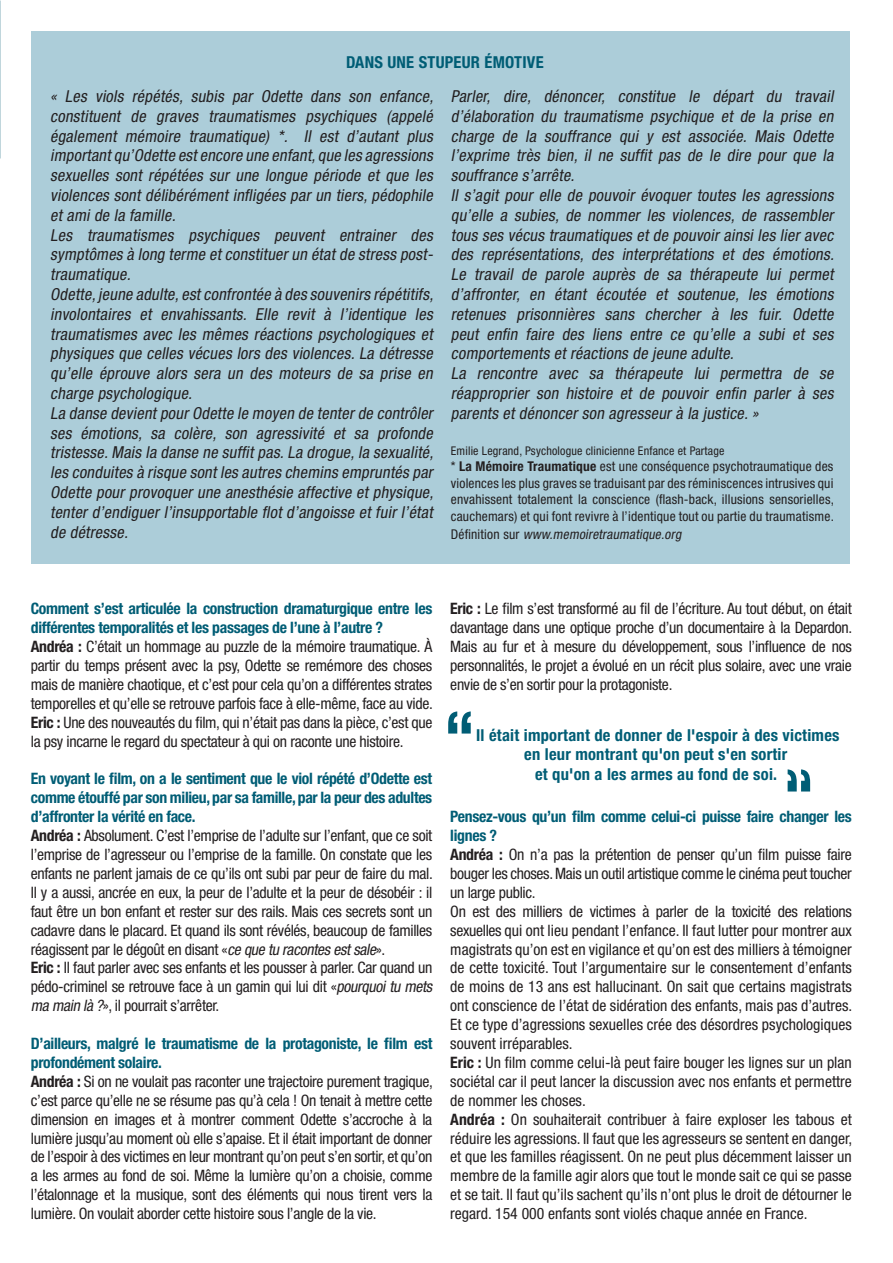
<style>
.page{position:relative;width:893px;height:1263px;background:#fff}
.page>*{position:absolute;margin:0;border:0;box-sizing:border-box;transform-origin:0 0}
.t1{font:700 condensed 68.85px "Helvetica Neue";color:#005d75}
.t2{font:italic condensed 16.5px/19.8px "Helvetica Neue";color:#231f20;text-align:justify}
.t3{font:700 condensed 16.5px "Helvetica Neue";letter-spacing:.015em;color:#005d75}
.t4{font:condensed 15.75px/18.9px "Helvetica Neue";letter-spacing:-.02em;color:#231f20;text-align:justify}
.t5{font:700 condensed 15.75px/18.9px "Helvetica Neue";letter-spacing:-.02em;color:#005d75}
.t6{font:condensed 13.5px/16.5px "Helvetica Neue";letter-spacing:.015em;color:#231f20;text-align:justify}
.t7{font:italic condensed 13.5px "Helvetica Neue";color:#231f20}
.t8{font:condensed 12px "Helvetica Neue";letter-spacing:.015em;color:#231f20}
.s1{font-weight:700}
.s2{font-style:normal}
.s3{font-style:italic}
</style>
<div class="page">
<div style="left:31px;top:31px;width:818px;height:533px;background:#accdd9"></div>
<p class="t3" style="left:346px;top:52px;width:199px">DANS UNE STUPEUR ÉMOTIVE</p>
<p class="t2" style="left:50px;top:86px;width:388px">« Les viols répétés, subis par Odette dans son enfance, constituent de graves traumatismes psychiques (appelé également mémoire traumatique) *. Il est d’autant plus importantqu’Odette estencore une enfant,que les agressions sexuelles sont répétées sur une longue période et que les violences sont délibérément infligées par un tiers,pédophile et ami de la famille.</p>
<p class="t2" style="left:50px;top:225px;width:387px">Les traumatismes psychiques peuvent entrainer des symptômes à long terme etconstituerun étatde stress post&shy;traumatique.</p>
<p class="t2" style="left:50px;top:284px;width:388px">Odette,jeune adulte,estconfrontée à des souvenirs répétitifs, involontaires et envahissants. Elle revit à l’identique les traumatismes avec les mêmes réactions psychologiques et physiques que celles vécues lors des violences.La détresse qu’elle éprouve alors sera un des moteurs de sa prise en charge psychologique.</p>
<p class="t2" style="left:50px;top:403px;width:388px">La danse devientpourOdette le moyen de tenterde contrôler ses émotions, sa colère, son agressivité et sa profonde tristesse.Mais la danse ne suffitpas.La drogue,la sexualité, les conduites à risque sontles autres chemins empruntés par Odette pour provoquer une anesthésie affective et physique, tenter d’endiguer l’insupportable flot d’angoisse et fuir l’état de détresse.</p>
<p class="t2" style="left:451px;top:86px;width:387px">Parler, dire, dénoncer, constitue le départ du travail d’élaboration du traumatisme psychique et de la prise en charge de la souffrance qui y est associée. Mais Odette l’exprime très bien, il ne suffit pas de le dire pour que la souffrance s’arrête.</p>
<p class="t2" style="left:451px;top:185px;width:388px">Il s’agit pour elle de pouvoir évoquer toutes les agressions qu’elle a subies, de nommer les violences, de rassembler tous ses vécus traumatiques et de pouvoir ainsi les lier avec des représentations, des interprétations et des émotions.<br>Le travail de parole auprès de sa thérapeute lui permet d’affronter, en étant écoutée et soutenue, les émotions retenues prisonnières sans chercher à les fuir. Odette peut enfin faire des liens entre ce qu’elle a subi et ses comportements et réactions de jeune adulte.</p>
<p class="t2" style="left:451px;top:363px;width:387px">La rencontre avec sa thérapeute lui permettra de se réapproprier son histoire et de pouvoir enfin parler à ses parents et dénoncer son agresseur à la justice.»</p>
<p class="t8" style="left:451px;top:444px;width:275px">Emilie Legrand, Psychologue clinicienne Enfance et Partage</p>
<p class="t6" style="left:451px;top:458px;width:385px">* <span class="s1">La Mémoire Traumatique</span> est une conséquence psychotraumatique des violences les plus graves se traduisant par des réminiscences intrusives qui envahissent totalement la conscience (flash-back, illusions sensorielles, cauchemars) et qui font revivre à l’identique tout ou partie du traumatisme.</p>
<p class="t7" style="left:451px;top:527px;width:235px"><span class="s2">D é fi n i t i o n s u r</span> www.memoiretraumatique.org</p>
<p class="t5" style="left:31px;top:599px;width:403px">Comment s’est articulée la construction dramaturgique entre les différentes temporalités et les passages de l’une à l’autre ?</p>
<p class="t4" style="left:31px;top:637px;width:403px"><span class="s1">Andréa :</span> C’était un hommage au puzzle de la mémoire traumatique. À partir du temps présent avec la psy, Odette se remémore des choses mais de manière chaotique, et c’est pour cela qu’on a différentes strates temporelles et qu’elle se retrouve parfois face à elle-même, face au vide.</p>
<p class="t4" style="left:31px;top:713px;width:403px"><span class="s1">Eric :</span> Une des nouveautés du film, qui n’était pas dans la pièce, c’est que la psy incarne le regard du spectateur à qui on raconte une histoire.</p>
<p class="t5" style="left:31px;top:769px;width:403px;text-align:justify">En voyant le film, on a le sentiment que le viol répété d’Odette est comme étouffé par son milieu, par sa famille, par la peur des adultes d’affronter la vérité en face.</p>
<p class="t4" style="left:31px;top:826px;width:404px"><span class="s1">Andréa :</span> Absolument. C’est l’emprise de l’adulte sur l’enfant, que ce soit l’emprise de l’agresseur ou l’emprise de la famille. On constate que les enfants ne parlent jamais de ce qu’ils ont subi par peur de faire du mal.<br>Il y a aussi, ancrée en eux, la peur de l’adulte et la peur de désobéir : il faut être un bon enfant et rester sur des rails. Mais ces secrets sont un cadavre dans le placard. Et quand ils sont révélés, beaucoup de familles réagissent par le dégoût en disant «<span class="s3">ce que tu racontesestsale</span>».</p>
<p class="t4" style="left:31px;top:958px;width:406px;text-align:left"><span class="s1">Eric :</span> Il faut parler avec ses enfants et les pousser à parler. Car quand un pédo-criminel se retrouve face à un gamin qui lui dit «<span class="s3">pourquoitu mets ma main là ?</span>», il pourrait s’arrêter.</p>
<p class="t5" style="left:31px;top:1034px;width:403px">D’ailleurs, malgré le traumatisme de la protagoniste, le film est profondément solaire.</p>
<p class="t4" style="left:31px;top:1072px;width:404px"><span class="s1">Andréa :</span> Si on ne voulait pas raconter une trajectoire purement tragique, c’est parce qu’elle ne se résume pas qu’à cela ! On tenait à mettre cette dimension en images et à montrer comment Odette s’accroche à la lumière jusqu’au moment où elle s’apaise. Et il était important de donner de l’espoir à des victimes en leur montrant qu’on peut s’en sortir, et qu’on a les armes au fond de soi. Même la lumière qu’on a choisie, comme l’étalonnage et la musique, sont des éléments qui nous tirent vers la lumière. On voulait aborder cette histoire sous l’angle de la vie.</p>
<p class="t4" style="left:450px;top:599px;width:404px"><span class="s1">Eric :</span> Le film s’est transformé au fil de l’écriture. Au tout début, on était davantage dans une optique proche d’un documentaire à la Depardon.<br>Mais au fur et à mesure du développement, sous l’influence de nos personnalités, le projet a évolué en un récit plus solaire, avec une vraie envie de s’en sortir pour la protagoniste.</p>
<p class="t1" style="left:443px;top:694px;width:33px">“</p>
<p class="t3" style="left:476px;top:725px;width:365px">Il était important de donner de l'espoir à des victimes</p>
<p class="t3" style="left:524px;top:744px;width:265px">en leur montrant qu'on peut s'en sortir</p>
<p class="t3" style="left:535px;top:764px;width:244px">et qu'on a les armes au fond de soi.</p>
<p class="t5" style="left:450px;top:807px;width:403px">Pensez-vous qu’un film comme celui-ci puisse faire changer les lignes ?</p>
<p class="t4" style="left:450px;top:845px;width:403px"><span class="s1">Andréa :</span> On n’a pas la prétention de penser qu’un film puisse faire bouger les choses. Mais un outil artistique comme le cinéma peut toucher un large public.</p>
<p class="t4" style="left:450px;top:902px;width:404px">On est des milliers de victimes à parler de la toxicité des relations sexuelles qui ont lieu pendant l’enfance. Il faut lutter pour montrer aux magistrats qu’on est en vigilance et qu’on est des milliers à témoigner de cette toxicité. Tout l’argumentaire sur le consentement d’enfants de moins de 13 ans est hallucinant. On sait que certains magistrats ont conscience de l’état de sidération des enfants, mais pas d’autres.<br>Et ce type d’agressions sexuelles crée des désordres psychologiques souvent irréparables.</p>
<p class="t4" style="left:450px;top:1053px;width:403px"><span class="s1">Eric :</span> Un film comme celui-là peut faire bouger les lignes sur un plan sociétal car il peut lancer la discussion avec nos enfants et permettre de nommer les choses.</p>
<p class="t4" style="left:450px;top:1109px;width:403px"><span class="s1">Andréa :</span> On souhaiterait contribuer à faire exploser les tabous et réduire les agressions. Il faut que les agresseurs se sentent en danger, et que les familles réagissent. On ne peut plus décemment laisser un membre de la famille agir alors que tout le monde sait ce qui se passe et se tait. Il faut qu’ils sachent qu’ils n’ont plus le droit de détourner le regard. 154 000 enfants sont violés chaque année en France.</p>
</div>
